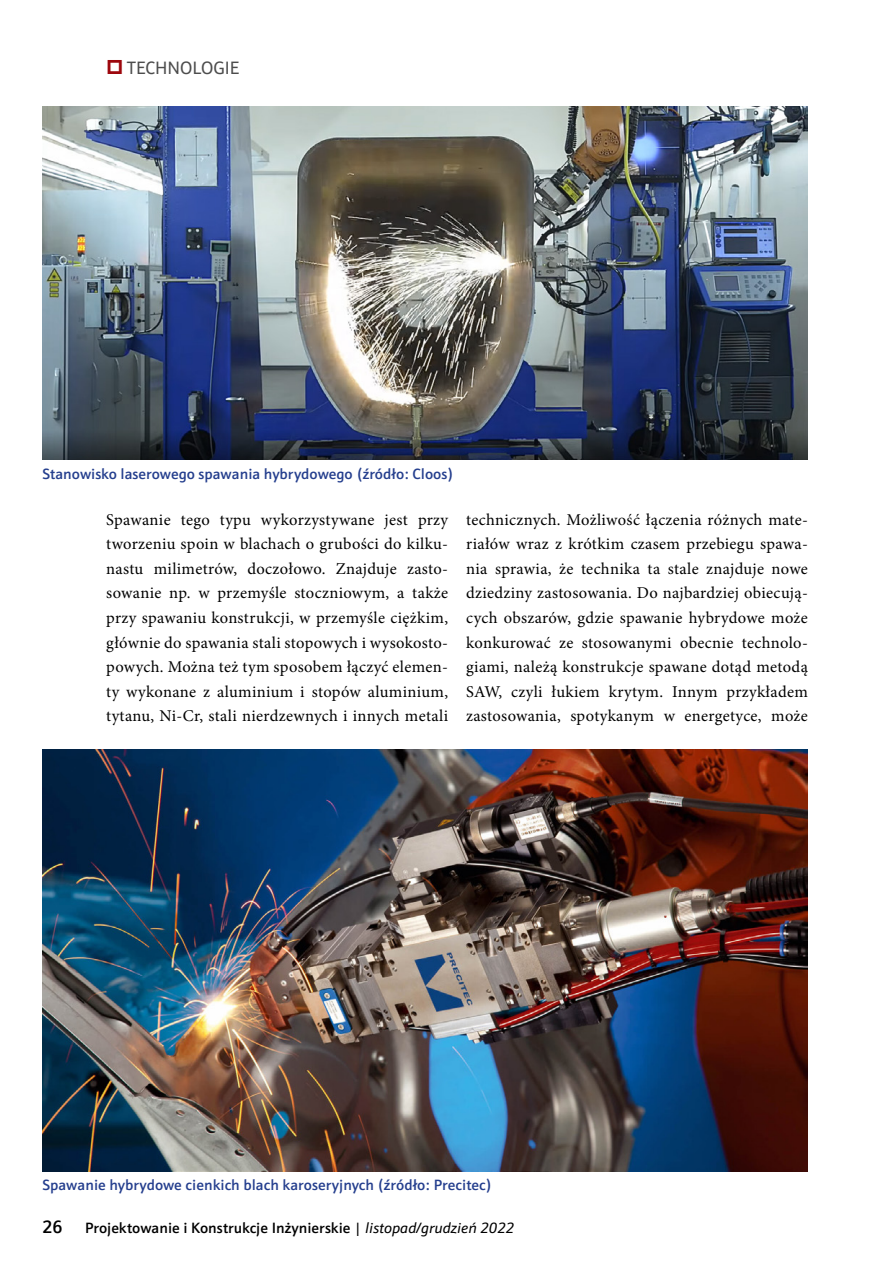
<style>
.page{position:relative;width:893px;height:1263px;background:#fff}
.page>*{position:absolute;margin:0;border:0;box-sizing:border-box;transform-origin:0 0}
.t1{font:18px "Schnebel Sans ME";color:#4d4d4d}
.t2{font:16.5px/24.6px "Minion Pro";letter-spacing:.02em;color:#000;text-align:justify}
.t3{font:500 15px "Schnebel Sans ME";color:#253f8e}
.t4{font:500 15px "Schnebel Sans ME";color:#000}
.s1{font-size:18px}
.s2{font-weight:400}
.s3{font-weight:400;font-style:italic}
</style>
<div class="page">
<img style="left:43px;top:106px;width:765px;height:354px">
<img style="left:43px;top:750px;width:765px;height:421px">
<p class="t1" style="left:127px;top:55px;width:114px">TECHNOLOGIE</p>
<p class="t3" style="left:43px;top:463px;width:413px">Stanowisko laserowego spawania hybrydowego (źródło: Cloos)</p>
<p class="t2" style="left:106px;top:507px;width:343px">Spawanie tego typu wykorzystywane jest przy tworzeniu spoin w blachach o grubości do kilku&shy;nastu milimetrów, doczołowo. Znajduje zasto&shy;sowanie np. w przemyśle stoczniowym, a także przy spawaniu konstrukcji, w przemyśle ciężkim, głównie do spawania stali stopowych i wysokosto&shy;powych. Można też tym sposobem łączyć elemen&shy;ty wykonane z aluminium i stopów aluminium, tytanu, Ni-Cr, stali nierdzewnych i innych metali</p>
<p class="t2" style="left:466px;top:507px;width:343px">technicznych. Możliwość łączenia różnych mate&shy;riałów wraz z krótkim czasem przebiegu spawa&shy;nia sprawia, że technika ta stale znajduje nowe dziedziny zastosowania. Do najbardziej obiecują&shy;cych obszarów, gdzie spawanie hybrydowe może konkurować ze stosowanymi obecnie technolo&shy;giami, należą konstrukcje spawane dotąd metodą SAW, czyli łukiem krytym. Innym przykładem zastosowania, spotykanym w energetyce, może</p>
<p class="t3" style="left:43px;top:1173px;width:451px">Spawanie hybrydowe cienkich blach karoseryjnych (źródło: Precitec)</p>
<p class="t4" style="left:43px;top:1217px;width:473px"><span class="s1">26</span> Projektowanie i Konstrukcje Inżynierskie <span class="s2">|</span> <span class="s3">listopad/grudzień 2022</span></p>
</div>
